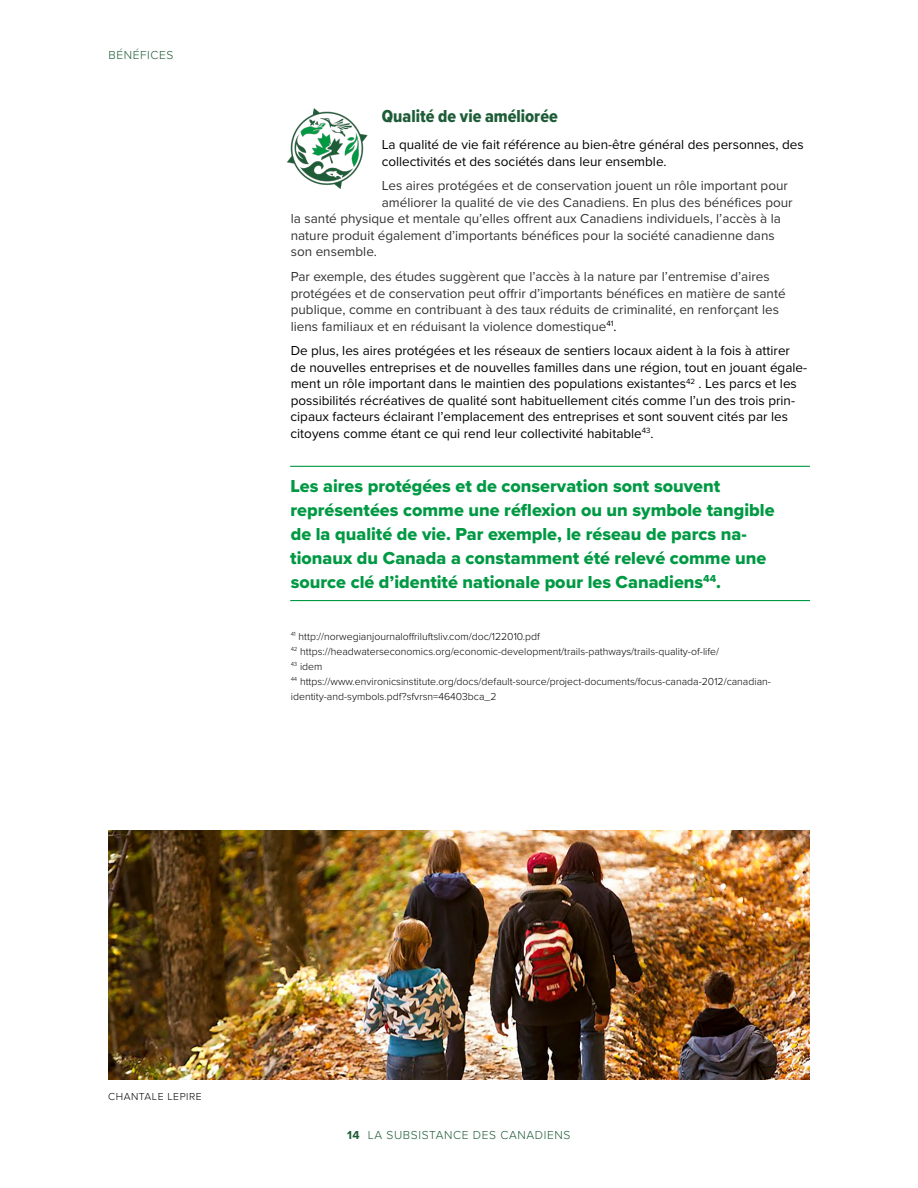
<style>
.page{position:relative;width:918px;height:1188px;background:#fff}
.page>*{position:absolute;margin:0;border:0;box-sizing:border-box;transform-origin:0 0}
.t1{font:18px/24px "Proxima Nova Extrabld";color:#009943}
.t2{font:18px "Proxima Nova Cond Extrabld";color:#1e5c37}
.t3{font:13.5px/16.5px "Proxima Nova";color:#333}
.t4{font:13.5px/16.5px "Proxima Nova";color:#000}
.t5{font:300 12px "Proxima Nova";letter-spacing:.05em;color:#1e5c37}
.t6{font:300 10.5px/15px "Proxima Nova";color:#000}
.t7{font:300 10.5px "Proxima Nova";letter-spacing:.05em;color:#000}
.s1{color:#000}
.s2{font-weight:700}
</style>
<div class="page">
<hr style="left:290px;top:600px;width:520px;height:1px;background:#009943">
<img style="left:108px;top:830px;width:702px;height:250px">
<hr style="left:290px;top:466px;width:520px;height:1px;background:#009943">
<img style="left:287px;top:109px;width:81px;height:79px">
<p class="t5" style="left:109px;top:46px;width:67px">BÉNÉFICES</p>
<h1 class="t2" style="left:382px;top:103px;width:177px">Qualité de vie améliorée</h1>
<p class="t4" style="left:382px;top:136px;width:423px">La qualité de vie fait référence au bien-être général des personnes, des collectivités et des sociétés dans leur ensemble.</p>
<p class="t3" style="left:382px;top:177px;width:408px">Les aires protégées et de conservation jouent un rôle important pour</p>
<p class="t3" style="left:382px;top:194px;width:413px">améliorer la qualité de vie des Canadiens. En plus des bénéfices pour</p>
<p class="t3" style="left:291px;top:210px;width:492px">la santé physique et mentale qu’elles offrent aux Canadiens individuels, l’accès à la</p>
<p class="t3" style="left:291px;top:227px;width:486px">nature produit également d’importants bénéfices pour la société canadienne dans</p>
<p class="t3" style="left:291px;top:243px;width:88px">son ensemble.</p>
<p class="t3" style="left:291px;top:268px;width:496px">Par exemple, des études suggèrent que l’accès à la nature par l’entremise d’aires protégées et de conservation peut offrir d’importants bénéfices en matière de santé publique, comme en contribuant à des taux réduits de criminalité, en renforçant les liens familiaux et en réduisant la violence domestique<sup>41</sup><span class="s1">.</span></p>
<p class="t4" style="left:291px;top:342px;width:518px">De plus, les aires protégées et les réseaux de sentiers locaux aident à la fois à attirer de nouvelles entreprises et de nouvelles familles dans une région, tout en jouant égale&shy;ment un rôle important dans le maintien des populations existantes<sup>42</sup> . Les parcs et les possibilités récréatives de qualité sont habituellement cités comme l’un des trois prin&shy;cipaux facteurs éclairant l’emplacement des entreprises et sont souvent cités par les citoyens comme étant ce qui rend leur collectivité habitable<sup>43</sup>.</p>
<p class="t1" style="left:290px;top:474px;width:486px">Les aires protégées et de conservation sont souvent représentées comme une réflexion ou un symbole tangible de la qualité de vie. Par exemple, le réseau de parcs na&shy;tionaux du Canada a constamment été relevé comme une source clé d’identité nationale pour les Canadiens<sup>44</sup>.</p>
<p class="t6" style="left:291px;top:628px;width:482px"><sup>41</sup> http://norwegianjournaloffriluftsliv.com/doc/122010.pdf<br><sup>42</sup> https://headwaterseconomics.org/economic-development/trails-pathways/trails-quality-of-life/<br><sup>43</sup> idem<br><sup>44</sup> https://www.environicsinstitute.org/docs/default-source/project-documents/focus-canada-2012/canadian&shy;identity-and-symbols.pdf?sfvrsn=46403bca_2</p>
<p class="t7" style="left:108px;top:1088px;width:95px">CHANTALE LEPIRE</p>
<p class="t5" style="left:347px;top:1126px;width:225px"><span class="s2">14</span> LA SUBSISTANCE DES CANADIENS</p>
</div>
